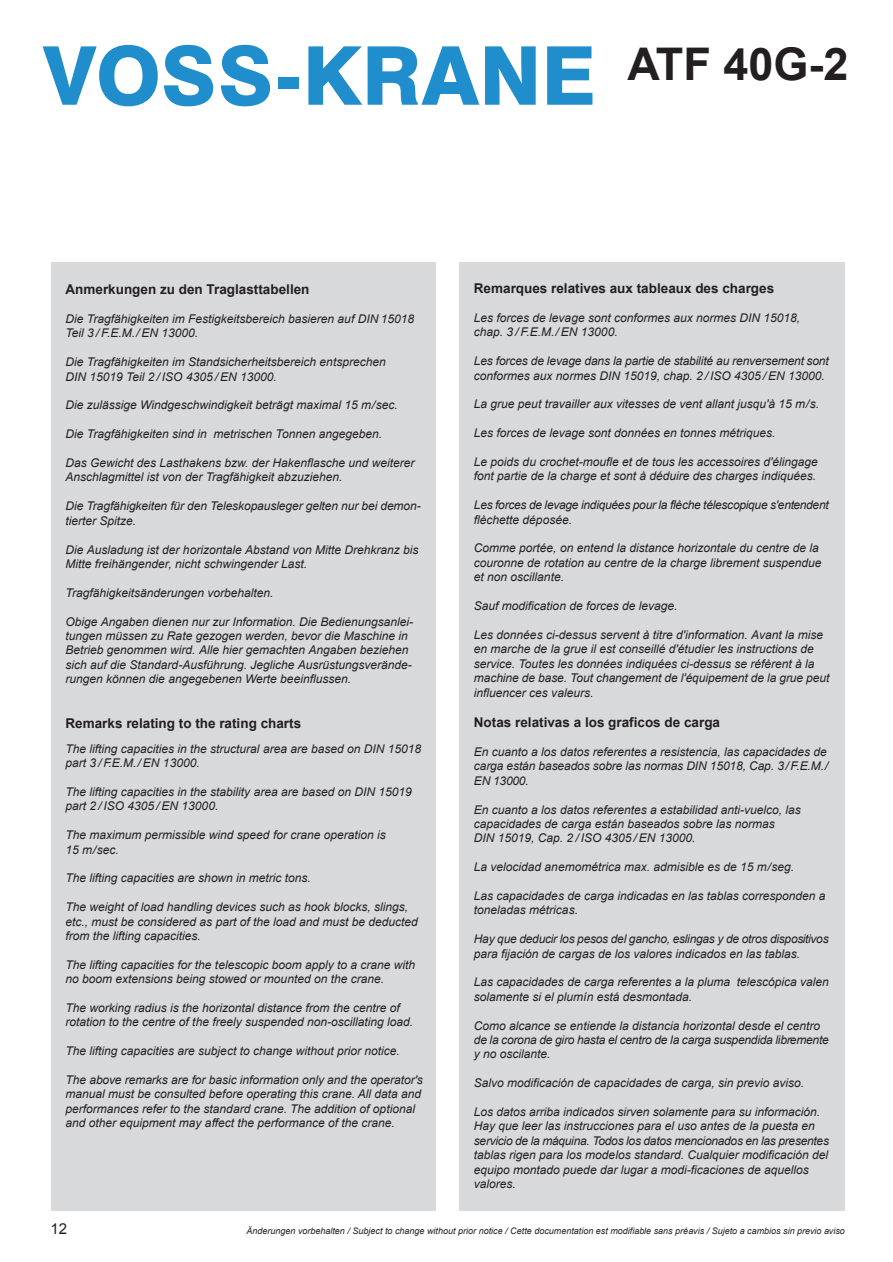
<style>
.page{position:relative;width:893px;height:1262px;background:#fff}
.page>*{position:absolute;margin:0;border:0;box-sizing:border-box;transform-origin:0 0}
.t1{font:800 81.15px "Swiss 721 BT";color:#208dcd}
.t2{font:700 45px "Arial";color:#231f20}
.t3{font:15px "Arial";color:#231f20}
.t4{font:700 13.5px "Arial";color:#231f20}
.t5{font:italic 12px/14.4px "Arial";color:#231f20}
.t6{font:italic 12px/14.4px "Arial";letter-spacing:-.02em;color:#231f20}
.t7{font:italic 12px/14.4px "Arial";letter-spacing:-.025em;color:#231f20}
.t8{font:italic 9px "Arial";color:#231f20}
</style>
<div class="page">
<div style="left:459px;top:262px;width:385px;height:948px;background:#d8d9db"></div>
<div style="left:51px;top:262px;width:385px;height:948px;background:#d8d9db"></div>
<h1 class="t1" style="left:43px;top:27px;width:553px">VOSS-KRANE</h1>
<h2 class="t2" style="left:627px;top:35px;width:222px">ATF 40G-2</h2>
<p class="t4" style="left:65px;top:280px;width:245px">Anmerkungen zu den Traglasttabellen</p>
<p class="t5" style="left:65px;top:312px;width:350px">Die Tragfähigkeiten im Festigkeitsbereich basieren auf DIN 15018<br>Teil 3 / F.E.M./ EN 13000.</p>
<p class="t5" style="left:65px;top:355px;width:322px">Die Tragfähigkeiten im Standsicherheitsbereich entsprechen<br>DIN 15019 Teil 2 / ISO 4305 / EN 13000.</p>
<p class="t5" style="left:66px;top:398px;width:334px">Die zulässige Windgeschwindigkeit beträgt maximal 15 m/sec.</p>
<p class="t5" style="left:66px;top:427px;width:318px">Die Tragfähigkeiten sind in metrischen Tonnen angegeben.</p>
<p class="t5" style="left:66px;top:456px;width:350px">Das Gewicht des Lasthakens bzw. der Hakenflasche und weiterer<br>Anschlagmittel ist von der Tragfähigkeit abzuziehen.</p>
<p class="t5" style="left:66px;top:499px;width:356px">Die Tragfähigkeiten für den Teleskopausleger gelten nur bei demon&shy;tierter Spitze.</p>
<p class="t5" style="left:66px;top:542px;width:354px">Die Ausladung ist der horizontale Abstand von Mitte Drehkranz bis<br>Mitte freihängender, nicht schwingender Last.</p>
<p class="t5" style="left:66px;top:585px;width:209px">Tragfähigkeitsänderungen vorbehalten.</p>
<p class="t5" style="left:66px;top:614px;width:349px">Obige Angaben dienen nur zur Information. Die Bedienungsanlei&shy;tungen müssen zu Rate gezogen werden, bevor die Maschine in Betrieb genommen wird. Alle hier gemachten Angaben beziehen sich auf die Standard-Ausführung. Jegliche Ausrüstungsverände&shy;rungen können die angegebenen Werte beeinflussen.</p>
<p class="t4" style="left:65px;top:714px;width:237px">Remarks relating to the rating charts</p>
<p class="t5" style="left:65px;top:741px;width:357px">The lifting capacities in the structural area are based on DIN 15018 part 3 / F.E.M./ EN 13000.</p>
<p class="t5" style="left:65px;top:784px;width:348px">The lifting capacities in the stability area are based on DIN 15019 part 2 / ISO 4305 / EN 13000.</p>
<p class="t5" style="left:65px;top:828px;width:322px">The maximum permissible wind speed for crane operation is<br>15 m/sec.</p>
<p class="t5" style="left:65px;top:871px;width:247px">The lifting capacities are shown in metric tons.</p>
<p class="t5" style="left:65px;top:900px;width:354px">The weight of load handling devices such as hook blocks, slings, etc., must be considered as part of the load and must be deducted from the lifting capacities.</p>
<p class="t5" style="left:65px;top:957px;width:351px">The lifting capacities for the telescopic boom apply to a crane with no boom extensions being stowed or mounted on the crane.</p>
<p class="t5" style="left:65px;top:1000px;width:349px">The working radius is the horizontal distance from the centre of rotation to the centre of the freely suspended non-oscillating load.</p>
<p class="t5" style="left:65px;top:1044px;width:336px">The lifting capacities are subject to change without prior notice.</p>
<p class="t5" style="left:65px;top:1072px;width:359px">The above remarks are for basic information only and the operator's manual must be consulted before operating this crane. All data and performances refer to the standard crane. The addition of optional and other equipment may affect the performance of the crane.</p>
<p class="t4" style="left:474px;top:279px;width:302px">Remarques relatives aux tableaux des charges</p>
<p class="t5" style="left:474px;top:311px;width:328px">Les forces de levage sont conformes aux normes DIN 15018, chap. 3 / F.E.M./ EN 13000.</p>
<p class="t5" style="left:474px;top:354px;width:356px">Les forces de levage dans la partie de stabilité au renversement sont conformes aux normes DIN 15019, chap. 2 / ISO 4305 / EN 13000.</p>
<p class="t5" style="left:474px;top:397px;width:347px">La grue peut travailler aux vitesses de vent allant jusqu'à 15 m/s.</p>
<p class="t5" style="left:474px;top:426px;width:303px">Les forces de levage sont données en tonnes métriques.</p>
<p class="t5" style="left:474px;top:455px;width:345px">Le poids du crochet-moufle et de tous les accessoires d'élingage font partie de la charge et sont à déduire des charges indiquées.</p>
<p class="t7" style="left:474px;top:498px;width:356px">Les forces de levage indiquées pour la flèche télescopique s'entendent flèchette déposée.</p>
<p class="t5" style="left:474px;top:541px;width:349px">Comme portée, on entend la distance horizontale du centre de la couronne de rotation au centre de la charge librement suspendue et non oscillante.</p>
<p class="t5" style="left:474px;top:599px;width:205px">Sauf modification de forces de levage.</p>
<p class="t5" style="left:474px;top:627px;width:357px">Les données ci-dessus servent à titre d'information. Avant la mise en marche de la grue il est conseillé d'étudier les instructions de service. Toutes les données indiquées ci-dessus se réfèrent à la machine de base. Tout changement de l'équipement de la grue peut influencer ces valeurs.</p>
<p class="t4" style="left:474px;top:713px;width:248px">Notas relativas a los graficos de carga</p>
<p class="t5" style="left:474px;top:744px;width:355px;text-align:justify">En cuanto a los datos referentes a resistencia, las capacidades de carga están baseados sobre las normas DIN 15018, Cap. 3/F.E.M./ EN 13000.</p>
<p class="t5" style="left:474px;top:802px;width:328px">En cuanto a los datos referentes a estabilidad anti-vuelco, las capacidades de carga están baseados sobre las normas<br>DIN 15019, Cap. 2 / ISO 4305 / EN 13000.</p>
<p class="t5" style="left:474px;top:860px;width:322px">La velocidad anemométrica max. admisible es de 15 m/seg.</p>
<p class="t5" style="left:474px;top:888px;width:353px">Las capacidades de carga indicadas en las tablas corresponden a toneladas métricas.</p>
<p class="t6" style="left:474px;top:932px;width:356px">Hay que deducir los pesos del gancho, eslingas y de otros dispositivos para fijación de cargas de los valores indicados en las tablas.</p>
<p class="t5" style="left:474px;top:975px;width:356px">Las capacidades de carga referentes a la pluma telescópica valen solamente si el plumín está desmontada.</p>
<p class="t5" style="left:474px;top:1018px;width:356px">Como alcance se entiende la distancia horizontal desde el centro de la corona de giro hasta el centro de la carga suspendida libremente y no oscilante.</p>
<p class="t5" style="left:474px;top:1076px;width:332px">Salvo modificación de capacidades de carga, sin previo aviso.</p>
<p class="t5" style="left:474px;top:1104px;width:356px">Los datos arriba indicados sirven solamente para su información.<br>Hay que leer las instrucciones para el uso antes de la puesta en servicio de la máquina. Todos los datos mencionados en las presentes tablas rigen para los modelos standard. Cualquier modificación del equipo montado puede dar lugar a modi-ficaciones de aquellos valores.</p>
<p class="t3" style="left:51px;top:1219px;width:18px">12</p>
<p class="t8" style="left:246px;top:1225px;width:600px">Änderungen vorbehalten / Subject to change without prior notice / Cette documentation est modifiable sans préavis / Sujeto a cambios sin previo aviso</p>
</div>
